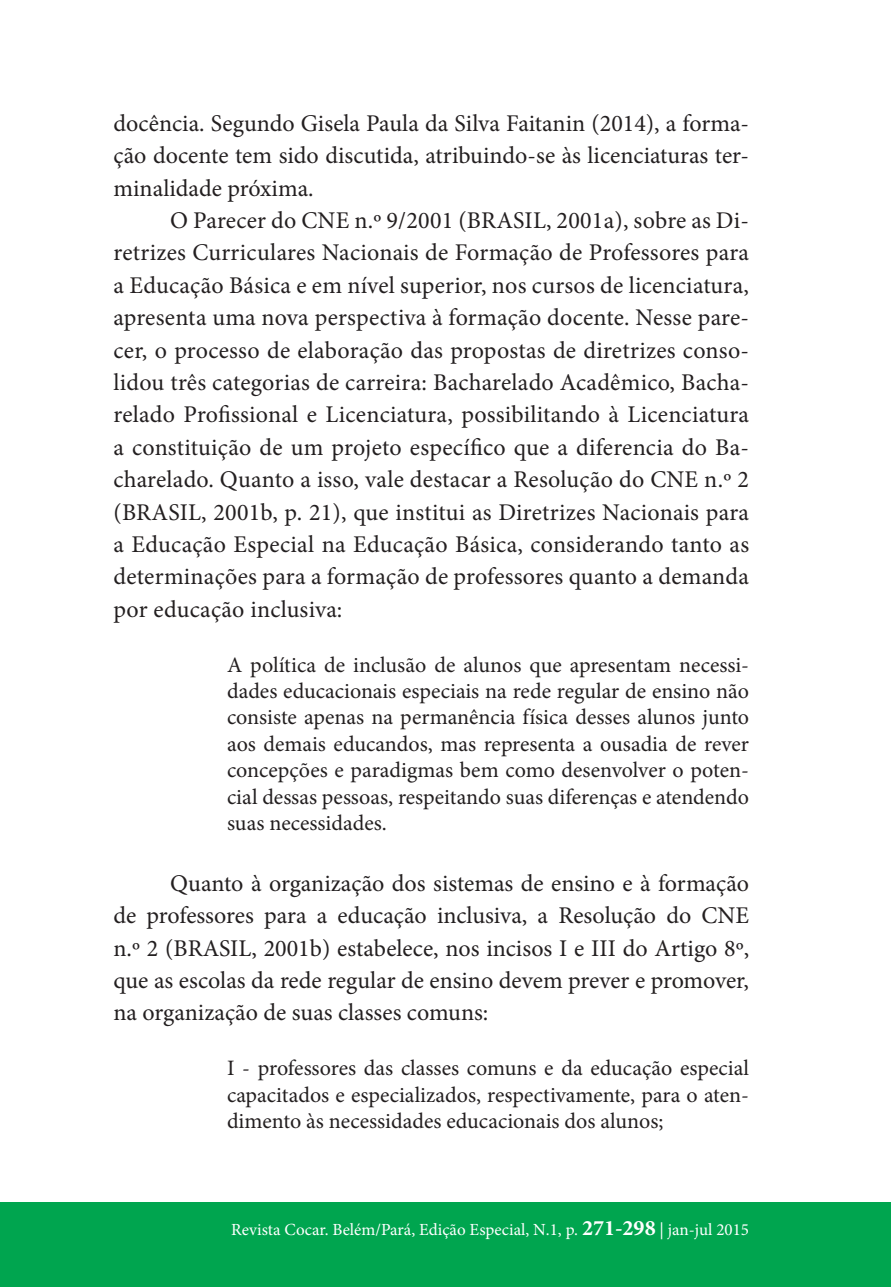
<style>
.page{position:relative;width:891px;height:1287px;background:#fff}
.page>*{position:absolute;margin:0;border:0;box-sizing:border-box;transform-origin:0 0}
.t1{font:24px/32.4px "Minion Pro";color:#231f20;text-align:justify}
.t2{font:22px/26.4px "Minion Pro";color:#231f20;text-align:justify}
.t3{font:17px "Minion Pro";color:#fff}
.s1{font-weight:700;font-size:22px}
</style>
<div class="page">
<div style="left:0;top:1202px;width:890px;height:85px;background:#00a54f"></div>
<p class="t1" style="left:113px;top:107px;width:637px">docência. Segundo Gisela Paula da Silva Faitanin (2014), a forma&shy;ção docente tem sido discutida, atribuindo-se às licenciaturas ter&shy;minalidade próxima.</p>
<p class="t1" style="left:113px;top:204px;width:636px;text-indent:57px">O Parecer do CNE n.º 9/2001 (BRASIL, 2001a), sobre as Di&shy;retrizes Curriculares Nacionais de Formação de Professores para a Educação Básica e em nível superior, nos cursos de licenciatura, apresenta uma nova perspectiva à formação docente. Nesse pare&shy;cer, o processo de elaboração das propostas de diretrizes conso&shy;lidou três categorias de carreira: Bacharelado Acadêmico, Bacha&shy;relado Profissional e Licenciatura, possibilitando à Licenciatura a constituição de um projeto específico que a diferencia do Ba&shy;charelado. Quanto a isso, vale destacar a Resolução do CNE n.º 2 (BRASIL, 2001b, p. 21), que institui as Diretrizes Nacionais para a Educação Especial na Educação Básica, considerando tanto as determinações para a formação de professores quanto a demanda por educação inclusiva:</p>
<p class="t2" style="left:227px;top:651px;width:523px">A política de inclusão de alunos que apresentam necessi&shy;dades educacionais especiais na rede regular de ensino não consiste apenas na permanência física desses alunos junto aos demais educandos, mas representa a ousadia de rever concepções e paradigmas bem como desenvolver o poten&shy;cial dessas pessoas, respeitando suas diferenças e atendendo suas necessidades.</p>
<p class="t1" style="left:113px;top:867px;width:637px;text-indent:57px">Quanto à organização dos sistemas de ensino e à formação de professores para a educação inclusiva, a Resolução do CNE n.º 2 (BRASIL, 2001b) estabelece, nos incisos I e III do Artigo 8º, que as escolas da rede regular de ensino devem prever e promover, na organização de suas classes comuns:</p>
<p class="t2" style="left:227px;top:1055px;width:523px">I - professores das classes comuns e da educação especial capacitados e especializados, respectivamente, para o aten&shy;dimento às necessidades educacionais dos alunos;</p>
<p class="t3" style="left:231px;top:1218px;width:519px">Revista Cocar. Belém/Pará, Edição Especial, N.1, p. <span class="s1">271-298</span> | jan-jul 2015</p>
</div>
